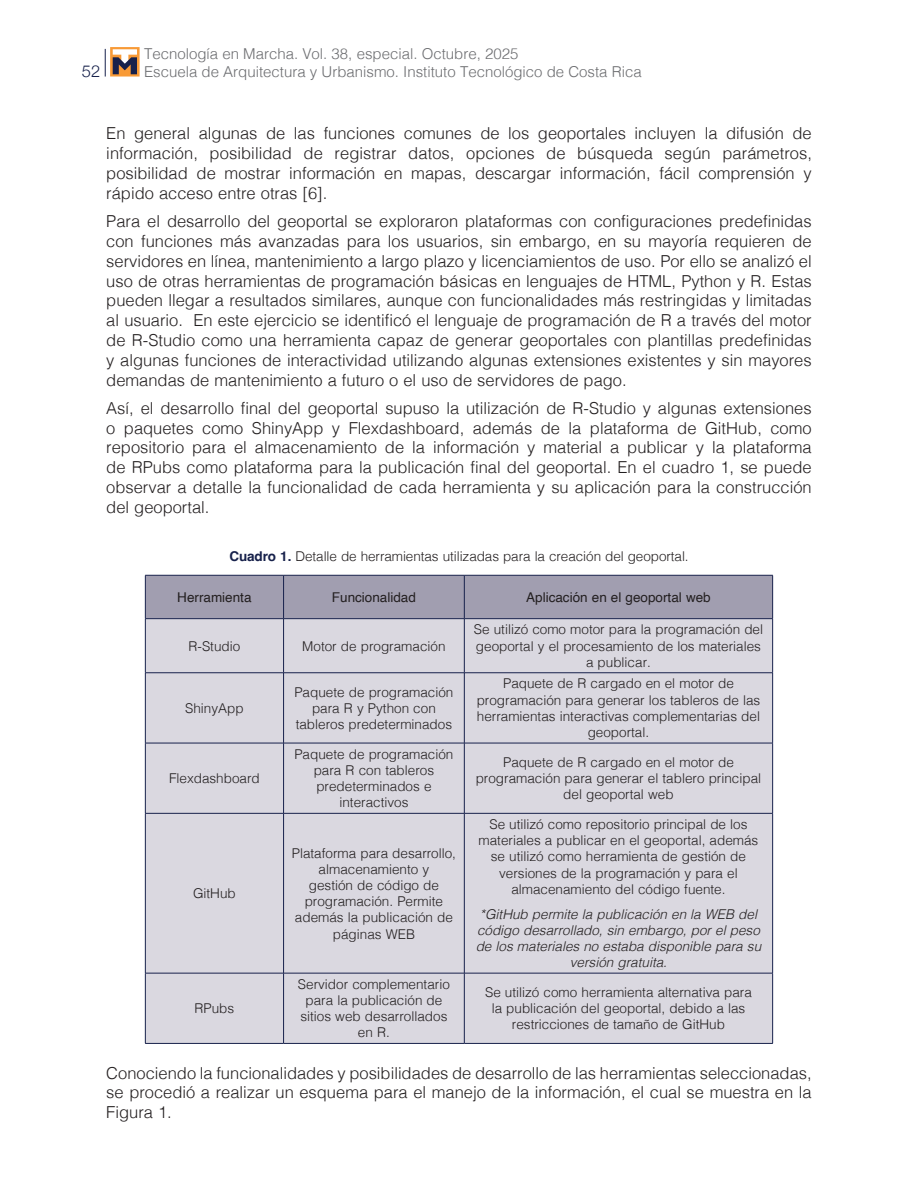
<style>
.page{position:relative;width:918px;height:1188px;background:#fff}
.page>*{position:absolute;margin:0;border:0;box-sizing:border-box;transform-origin:0 0}
.t1{font:300 16.5px/19.8px "Helvetica";color:#231f20;text-align:justify}
.t2{font:300 16.5px "Helvetica Neue";color:#17214b}
.t3{font:300 15px "Helvetica";color:#6c6d70}
.t4{font:300 13.5px/16.2px "Helvetica";color:#231f20;text-align:center}
.t5{font:italic 300 13.5px/16.2px "Helvetica";color:#231f20;text-align:center}
.t6{font:13.5px "Helvetica";color:#231f20}
.s1{font-weight:700;color:#17214b}
</style>
<div class="page">
<svg style="left:105px;top:49px;width:1px;height:28px"></svg>
<svg style="left:110px;top:47px;width:30px;height:30px"></svg>
<svg style="left:113px;top:49px;width:24px;height:25px"></svg>
<div style="left:146px;top:576px;width:626px;height:42px;background:#a19eb0"></div>
<div style="left:146px;top:619px;width:626px;height:424px;background:#dad8e0"></div>
<hr style="left:145px;top:575px;width:139px;height:1px;background:#17214b">
<hr style="left:145px;top:575px;width:1px;height:43px;background:#17214b">
<hr style="left:284px;top:575px;width:180px;height:1px;background:#17214b">
<hr style="left:283px;top:575px;width:1px;height:43px;background:#17214b">
<hr style="left:464px;top:575px;width:309px;height:1px;background:#17214b">
<hr style="left:464px;top:575px;width:1px;height:43px;background:#17214b">
<hr style="left:772px;top:575px;width:1px;height:43px;background:#17214b">
<hr style="left:145px;top:618px;width:139px;height:1px;background:#17214b">
<hr style="left:145px;top:619px;width:1px;height:54px;background:#17214b">
<hr style="left:284px;top:618px;width:180px;height:1px;background:#17214b">
<hr style="left:283px;top:619px;width:1px;height:54px;background:#17214b">
<hr style="left:464px;top:618px;width:309px;height:1px;background:#17214b">
<hr style="left:464px;top:619px;width:1px;height:54px;background:#17214b">
<hr style="left:772px;top:619px;width:1px;height:54px;background:#17214b">
<hr style="left:145px;top:672px;width:139px;height:1px;background:#17214b">
<hr style="left:145px;top:673px;width:1px;height:70px;background:#17214b">
<hr style="left:284px;top:672px;width:180px;height:1px;background:#17214b">
<hr style="left:283px;top:673px;width:1px;height:70px;background:#17214b">
<hr style="left:464px;top:672px;width:309px;height:1px;background:#17214b">
<hr style="left:464px;top:673px;width:1px;height:70px;background:#17214b">
<hr style="left:772px;top:673px;width:1px;height:70px;background:#17214b">
<hr style="left:145px;top:743px;width:139px;height:1px;background:#17214b">
<hr style="left:145px;top:743px;width:1px;height:70px;background:#17214b">
<hr style="left:284px;top:743px;width:180px;height:1px;background:#17214b">
<hr style="left:283px;top:743px;width:1px;height:70px;background:#17214b">
<hr style="left:464px;top:743px;width:309px;height:1px;background:#17214b">
<hr style="left:464px;top:743px;width:1px;height:70px;background:#17214b">
<hr style="left:772px;top:743px;width:1px;height:70px;background:#17214b">
<hr style="left:145px;top:813px;width:139px;height:1px;background:#17214b">
<hr style="left:145px;top:814px;width:1px;height:159px;background:#17214b">
<hr style="left:284px;top:813px;width:180px;height:1px;background:#17214b">
<hr style="left:283px;top:814px;width:1px;height:159px;background:#17214b">
<hr style="left:464px;top:813px;width:309px;height:1px;background:#17214b">
<hr style="left:464px;top:814px;width:1px;height:159px;background:#17214b">
<hr style="left:772px;top:814px;width:1px;height:159px;background:#17214b">
<hr style="left:145px;top:973px;width:139px;height:1px;background:#17214b">
<hr style="left:145px;top:973px;width:1px;height:70px;background:#17214b">
<hr style="left:284px;top:973px;width:180px;height:1px;background:#17214b">
<hr style="left:283px;top:973px;width:1px;height:70px;background:#17214b">
<hr style="left:464px;top:973px;width:309px;height:1px;background:#17214b">
<hr style="left:464px;top:973px;width:1px;height:70px;background:#17214b">
<hr style="left:772px;top:973px;width:1px;height:70px;background:#17214b">
<hr style="left:145px;top:1043px;width:139px;height:1px;background:#17214b">
<hr style="left:284px;top:1043px;width:180px;height:1px;background:#17214b">
<hr style="left:464px;top:1043px;width:309px;height:1px;background:#17214b">
<p class="t3" style="left:144px;top:40px;width:376px">Tecnología en Marcha. Vol. 38, especial. Octubre, 2025</p>
<p class="t2" style="left:82px;top:57px;width:20px">52</p>
<p class="t3" style="left:144px;top:58px;width:499px">Escuela de Arquitectura y Urbanismo. Instituto Tecnológico de Costa Rica</p>
<p class="t1" style="left:106px;top:122px;width:707px">En general algunas de las funciones comunes de los geoportales incluyen la difusión de información, posibilidad de registrar datos, opciones de búsqueda según parámetros, posibilidad de mostrar información en mapas, descargar información, fácil comprensión y rápido acceso entre otras [6].</p>
<p class="t1" style="left:106px;top:210px;width:707px">Para el desarrollo del geoportal se exploraron plataformas con configuraciones predefinidas con funciones más avanzadas para los usuarios, sin embargo, en su mayoría requieren de servidores en línea, mantenimiento a largo plazo y licenciamientos de uso. Por ello se analizó el uso de otras herramientas de programación básicas en lenguajes de HTML, Python y R. Estas pueden llegar a resultados similares, aunque con funcionalidades más restringidas y limitadas al usuario. En este ejercicio se identificó el lenguaje de programación de R a través del motor de R-Studio como una herramienta capaz de generar geoportales con plantillas predefinidas y algunas funciones de interactividad utilizando algunas extensiones existentes y sin mayores demandas de mantenimiento a futuro o el uso de servidores de pago.</p>
<p class="t1" style="left:106px;top:397px;width:707px">Así, el desarrollo final del geoportal supuso la utilización de R-Studio y algunas extensiones o paquetes como ShinyApp y Flexdashboard, además de la plataforma de GitHub, como repositorio para el almacenamiento de la información y material a publicar y la plataforma de RPubs como plataforma para la publicación final del geoportal. En el cuadro 1, se puede observar a detalle la funcionalidad de cada herramienta y su aplicación para la construcción del geoportal.</p>
<p class="t4" style="left:229px;top:547px;width:461px"><span class="s1">Cuadro 1.</span> Detalle de herramientas utilizadas para la creación del geoportal.</p>
<p class="t6" style="left:177px;top:587px;width:76px">Herramienta</p>
<p class="t6" style="left:332px;top:587px;width:86px">Funcionalidad</p>
<p class="t6" style="left:526px;top:587px;width:186px">Aplicación en el geoportal web</p>
<p class="t4" style="left:189px;top:637px;width:53px">R-Studio</p>
<p class="t4" style="left:302px;top:637px;width:145px">Motor de programación</p>
<p class="t4" style="left:474px;top:621px;width:291px">Se utilizó como motor para la programación del geoportal y el procesamiento de los materiales a publicar.</p>
<p class="t4" style="left:185px;top:699px;width:60px">ShinyApp</p>
<p class="t4" style="left:169px;top:769px;width:92px">Flexdashboard</p>
<p class="t4" style="left:193px;top:884px;width:44px">GitHub</p>
<p class="t4" style="left:294px;top:683px;width:161px">Paquete de programación para R y Python con tableros predeterminados</p>
<p class="t4" style="left:477px;top:675px;width:285px">Paquete de R cargado en el motor de programación para generar los tableros de las herramientas interactivas complementarias del geoportal.</p>
<p class="t4" style="left:294px;top:745px;width:161px">Paquete de programación para R con tableros predeterminados e interactivos</p>
<p class="t4" style="left:476px;top:753px;width:287px">Paquete de R cargado en el motor de programación para generar el tablero principal del geoportal web</p>
<p class="t4" style="left:292px;top:844px;width:166px">Plataforma para desarrollo, almacenamiento y<br>gestión de código de programación. Permite además la publicación de páginas WEB</p>
<p class="t4" style="left:479px;top:815px;width:281px">Se utilizó como repositorio principal de los materiales a publicar en el geoportal, además se utilizó como herramienta de gestión de versiones de la programación y para el almacenamiento del código fuente.</p>
<p class="t5" style="left:476px;top:905px;width:287px">*GitHub permite la publicación en la WEB del código desarrollado, sin embargo, por el peso de los materiales no estaba disponible para su versión gratuita.</p>
<p class="t4" style="left:298px;top:975px;width:153px">Servidor complementario para la publicación de sitios web desarrollados en R.</p>
<p class="t4" style="left:485px;top:983px;width:268px">Se utilizó como herramienta alternativa para la publicación del geoportal, debido a las restricciones de tamaño de GitHub</p>
<p class="t1" style="left:106px;top:1062px;width:707px">Conociendo la funcionalidades y posibilidades de desarrollo de las herramientas seleccionadas, se procedió a realizar un esquema para el manejo de la información, el cual se muestra en la Figura 1.</p>
<p class="t4" style="left:195px;top:999px;width:41px">RPubs</p>
</div>
